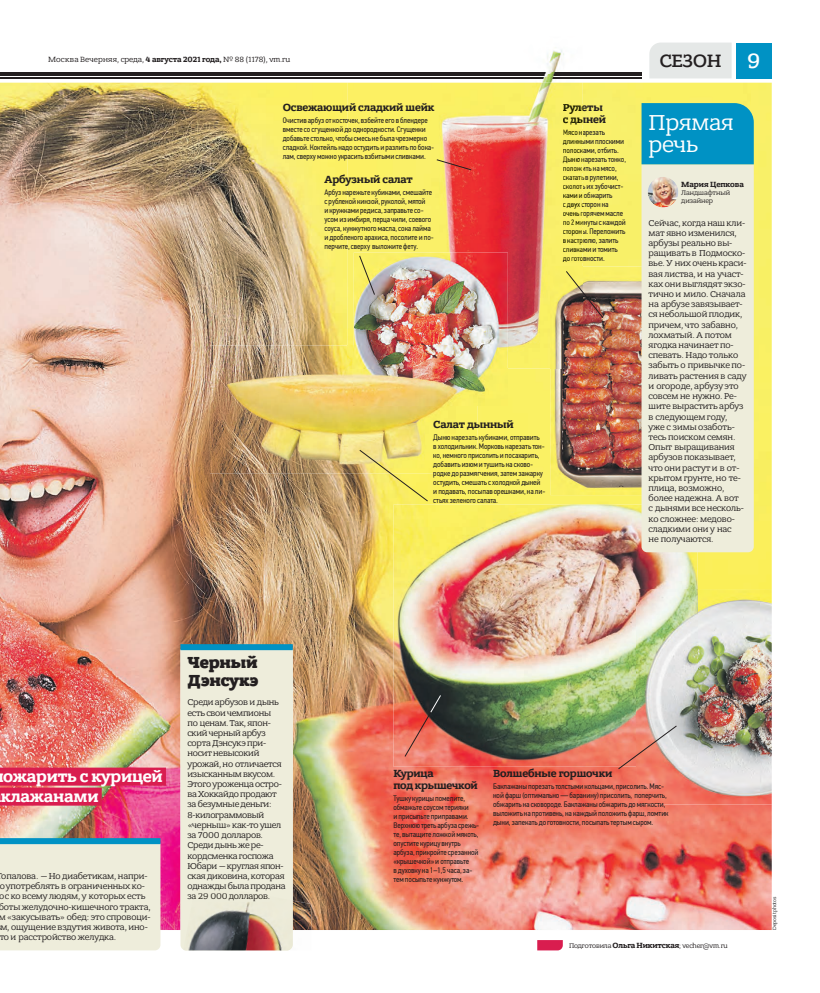
<style>
.page{position:relative;width:820px;height:993px;background:#fff}
.page>*{position:absolute;margin:0;border:0;box-sizing:border-box;transform-origin:0 0}
.t1{font:23px/22px "Bandera Pro";letter-spacing:-.01em;color:#fff}
.t2{font:500 19px "Bandera Pro";letter-spacing:-.03em;color:#231f20}
.t3{font:700 17px/20px "Bandera Pro";letter-spacing:-.01em;color:#fff}
.t4{font:800 17px/18px "Bandera Pro";letter-spacing:-.015em;color:#231f20}
.t5{font:700 11px/12px "Bandera Pro";letter-spacing:-.01em;color:#231f20}
.t6{font:700 11px/12px "Bandera Pro";letter-spacing:-.01em;color:#191a00}
.t7{font:9px/10.2px "Bandera Pro";letter-spacing:-.01em;color:#231f20}
.t8{font:8px/9px "PF Din Text Cond Pro";letter-spacing:-.01em;color:#231f20}
.t9{font:8px "Bandera Pro";color:#231f20}
.t10{font:700 8px "Bandera Pro";letter-spacing:-.01em;color:#231f20}
.t11{font:7px/8px "Bandera Pro";letter-spacing:-.015em;color:#231f20}
.t12{font:5px "Bandera Pro";letter-spacing:-.005em;color:#231f20}
.s1{font-weight:700}
.s2{font-size:22px;color:#fff}
.s3{color:#231f20}
.s4{color:#191a00}
.s5{color:#1a1a00}
.s6{color:#221e1a}
.s7{font-weight:700;font-size:8px}
</style>
<div class="page">
<div style="left:649px;top:43px;width:82px;height:35px;background:#e5e8e7"></div>
<div style="left:735px;top:43px;width:36px;height:35px;background:#0092c4"></div>
<hr style="left:0;top:72px;width:642px;height:1px;background:#231f20">
<hr style="left:0;top:75px;width:642px;height:1px;background:#231f20">
<hr style="left:0;top:77px;width:642px;height:1px;background:#231f20">
<img style="left:0;top:83px;width:771px;height:846px">
<div style="left:0;top:767px;width:166px;height:18px;background:#d91d4f"></div>
<div style="left:0;top:787px;width:102px;height:18px;background:#d91d4f"></div>
<svg style="left:537px;top:940px;width:25px;height:10px"></svg>
<img style="left:550px;top:266px;width:91px;height:229px">
<img style="left:393px;top:504px;width:304px;height:262px">
<div style="left:641px;top:164px;width:112px;height:388px;background:#eeeddb"></div>
<div style="left:641px;top:103px;width:112px;height:61px;background:#0092c4"></div>
<img style="left:647px;top:177px;width:31px;height:30px;border-radius:50%">
<img style="left:347px;top:50px;width:235px;height:318px">
<img style="left:347px;top:72px;width:235px;height:1px">
<img style="left:347px;top:75px;width:235px;height:3px">
<img style="left:550px;top:266px;width:32px;height:102px">
<img style="left:563px;top:104px;width:19px;height:21px">
<img style="left:563px;top:130px;width:19px;height:7px">
<img style="left:562px;top:140px;width:20px;height:5px">
<img style="left:563px;top:147px;width:19px;height:7px">
<img style="left:562px;top:157px;width:20px;height:7px">
<img style="left:563px;top:167px;width:19px;height:5px">
<img style="left:563px;top:176px;width:19px;height:24px">
<img style="left:563px;top:203px;width:19px;height:6px">
<img style="left:563px;top:212px;width:19px;height:15px">
<img style="left:563px;top:229px;width:19px;height:7px">
<img style="left:563px;top:239px;width:19px;height:6px">
<img style="left:563px;top:248px;width:19px;height:4px">
<img style="left:562px;top:257px;width:20px;height:5px">
<img style="left:353px;top:252px;width:154px;height:153px">
<img style="left:210px;top:345px;width:267px;height:128px">
<img style="left:347px;top:345px;width:130px;height:23px">
<img style="left:636px;top:589px;width:135px;height:215px">
<img style="left:636px;top:589px;width:61px;height:177px">
<div style="left:0;top:843px;width:160px;height:107px;background:#eeeddb"></div>
<svg style="left:0;top:837px;width:160px;height:6px"></svg>
<svg style="left:436px;top:159px;width:35px;height:11px"></svg>
<svg style="left:359px;top:255px;width:16px;height:40px"></svg>
<svg style="left:359px;top:449px;width:69px;height:52px;background:#ebdb69"></svg>
<svg style="left:565px;top:270px;width:38px;height:48px;background:#b79563"></svg>
<svg style="left:617px;top:725px;width:60px;height:44px;background:#e49888"></svg>
<svg style="left:404px;top:694px;width:37px;height:62px;background:#bb5b4d"></svg>
<div style="left:180px;top:650px;width:112px;height:299px;background:#eeeddb"></div>
<div style="left:180px;top:644px;width:112px;height:6px;background:#0092c4"></div>
<img style="left:292px;top:929px;width:19px;height:18px">
<img style="left:292px;top:900px;width:19px;height:29px">
<img style="left:183px;top:891px;width:109px;height:59px">
<img style="left:194px;top:888px;width:49px;height:3px">
<img style="left:192px;top:893px;width:77px;height:8px">
<p class="t9" style="left:48px;top:56px;width:243px">Москва Вечерняя, среда, <span class="s1">4 августа 2021 года,</span> № 88 (1178), vm.ru</p>
<h2 class="t2" style="left:659px;top:52px;width:102px">СЕЗОН <span class="s2">9</span></h2>
<h3 class="t5" style="left:282px;top:102px;width:153px">Освежающий сладкий шейк</h3>
<p class="t8" style="left:282px;top:116px;width:153px">Очистив арбуз от косточек, взбейте его в блендере вместе со сгущенкой до однородности. Сгущенки добавьте столько, чтобысмесь не была чрезмерно сладкой. Коктейль надо остудить и разлить по бока&shy;лам, сверхуможно украсить взбитыми сливками.</p>
<h3 class="t5" style="left:324px;top:174px;width:90px">Арбузный салат</h3>
<p class="t8" style="left:324px;top:187px;width:111px">Арбуз нарежьте кубиками, смешайте с рубленой кинзой, руколой, мятой<br>и кружками редиса, заправьте со&shy;усомиз имбиря, перца чили, соевого соуса, кунжутногомасла, сока лайма и дробленого арахиса, посолите и по&shy;перчите, сверху выложитефету.</p>
<h3 class="t6" style="left:562px;top:102px;width:45px">Руле<span class="s3">ты </span>с ды<span class="s3">ней</span></h3>
<p class="t8" style="left:562px;top:128px;width:65px"><span class="s4">Мясо н</span>арезать <span class="s4">длинны</span>ми плоскими <span class="s4">полоск</span>ами, отбить.<br><span class="s4">Дынюн</span>арезать тонко, <span class="s4">пол</span><span class="s5">ож</span>ить намясо, <span class="s4">скатать</span>в рулетики, <span class="s4">сколот</span>ь ихзубочист&shy;<span class="s4">ками</span> <span class="s5">и</span>обжарить<br><span class="s4">с двухс</span>торон на <span class="s5">оче</span><span class="s4">нь г</span>орячеммасле <span class="s4">по 2 ми</span>нутыс каждой <span class="s4">сторон</span>ы. Переложить <span class="s4">в кастр</span>юлю, залить <span class="s4">сливка</span>ми и томить <span class="s4">до гото</span>вности.</p>
<h3 class="t5" style="left:433px;top:419px;width:82px">Салат дынный</h3>
<p class="t8" style="left:433px;top:432px;width:113px">Дынюнарезать кубиками, отправить<br>в холодильник. Морковь нарезать тон&shy;ко, немного присолить и посахарить, добавить изюми тушить на сково&shy;родке до размягчения, затемзажарку остудить, смешать схолодной дыней и подавать, посыпав орешками, на ли&shy;стьяхзеленого салата.</p>
<h1 class="t1" style="left:648px;top:113px;width:87px">Прямая речь</h1>
<p class="t10" style="left:681px;top:181px;width:64px">Мария Цепкова</p>
<p class="t11" style="left:681px;top:189px;width:50px">Ландшафтный дизайнер</p>
<p class="t7" style="left:648px;top:218px;width:99px">Сейчас, когда наш кли&shy;мат явно изменился, арбузы реально вы&shy;ращивать в Подмоско&shy;вье. У них очень краси&shy;вая листва, и на участ&shy;ках они выглядят экзо&shy;тично и мило. Сначала на арбузе завязывает&shy;ся небольшой плодик, причем, что забавно, лохматый. А потом ягодка начинает по&shy;спевать. Надо только забыть о привычке по&shy;ливать растения в саду и огороде, арбузу это совсем не нужно. Ре&shy;шите вырастить арбуз в следующем году,<br>уже с зимы озаботь&shy;тесь поиском семян.<br>Опыт выращивания арбузов показывает, что они растут и в от&shy;крытом грунте, но те&shy;плица, возможно, более надежна. А вот<br>с дынями все несколь&shy;ко сложнее: медово&shy;сладкими они у нас<br>не получаются.</p>
<h3 class="t3" style="left:1px;top:766px;width:163px">ожарить с курицей клажанами</h3>
<p class="t7" style="left:-2px;top:871px;width:154px;text-indent:3px">опалова. — Но диабетикам, напри&shy;о употреблять в ограниченных ко&shy;юс ко всему людям, у которых есть боты желудочно-кишечного тракта, м «закусывать» обед: это спровоци&shy;м, ощущение вздутия живота, ино&shy;то и расстройство желудка.</p>
<h3 class="t4" style="left:187px;top:654px;width:72px">Черный<br>Дэнсукэ</h3>
<p class="t7" style="left:187px;top:697px;width:100px">Среди арбузов и дынь есть свои чемпионы<br>по ценам. Так, япон&shy;ский черный арбуз<br>сор та Дэнсукэ при&shy;носит невысокий урожай, но отличается изысканным вкусом.<br>Этого уроженца остро&shy;ва Хоккайдо продают за безумные деньги:<br>8-килограммовый «черныш» как-то ушел за 7000 долларов.<br>Среди дынь же ре&shy;кордсменка госпожа<br>Юбари — круглая япон&shy;ская диковина, которая о<span class="s6">днажды бы</span>ла продана з<span class="s6">а 29 000 долларов.</span></p>
<h3 class="t5" style="left:393px;top:767px;width:86px">Курица<br>под крышечкой</h3>
<p class="t8" style="left:393px;top:793px;width:87px">Тушку курицыпомелите, обмажьте соусомтерияки<br>и присыпьте приправами.<br>Верхнюютреть арбуза срежь&shy;те, вытащите ложкоймякоть, опустите курицу внутрь арбуза, прикройте срезанной «крышечкой» и отправьте<br>в духовку на 1–1,5 часа, за&shy;темпосыпьте кунжутом.</p>
<h3 class="t5" style="left:493px;top:768px;width:121px">Волшебные горшочки</h3>
<p class="t8" style="left:493px;top:781px;width:177px">Баклажаныпорезать толстыми кольцами, присолить. Мяс&shy;нойфарш (оптимально — баранину) присолить, поперчить, обжарить на сковороде. Баклажаныобжарить домягкости, выложить на противень, на каждый положитьфарш, ломтик дыни, запекать до готовности, посыпать тертымсыром.</p>
<p class="t11" style="left:568px;top:942px;width:160px">Подготовила <span class="s7">Ольга Никитская</span>; vecher@vm.ru</p>
<p class="t12" style="left:772px;top:929px;width:35px;rotate:-90deg">Depositphotos</p>
</div>
